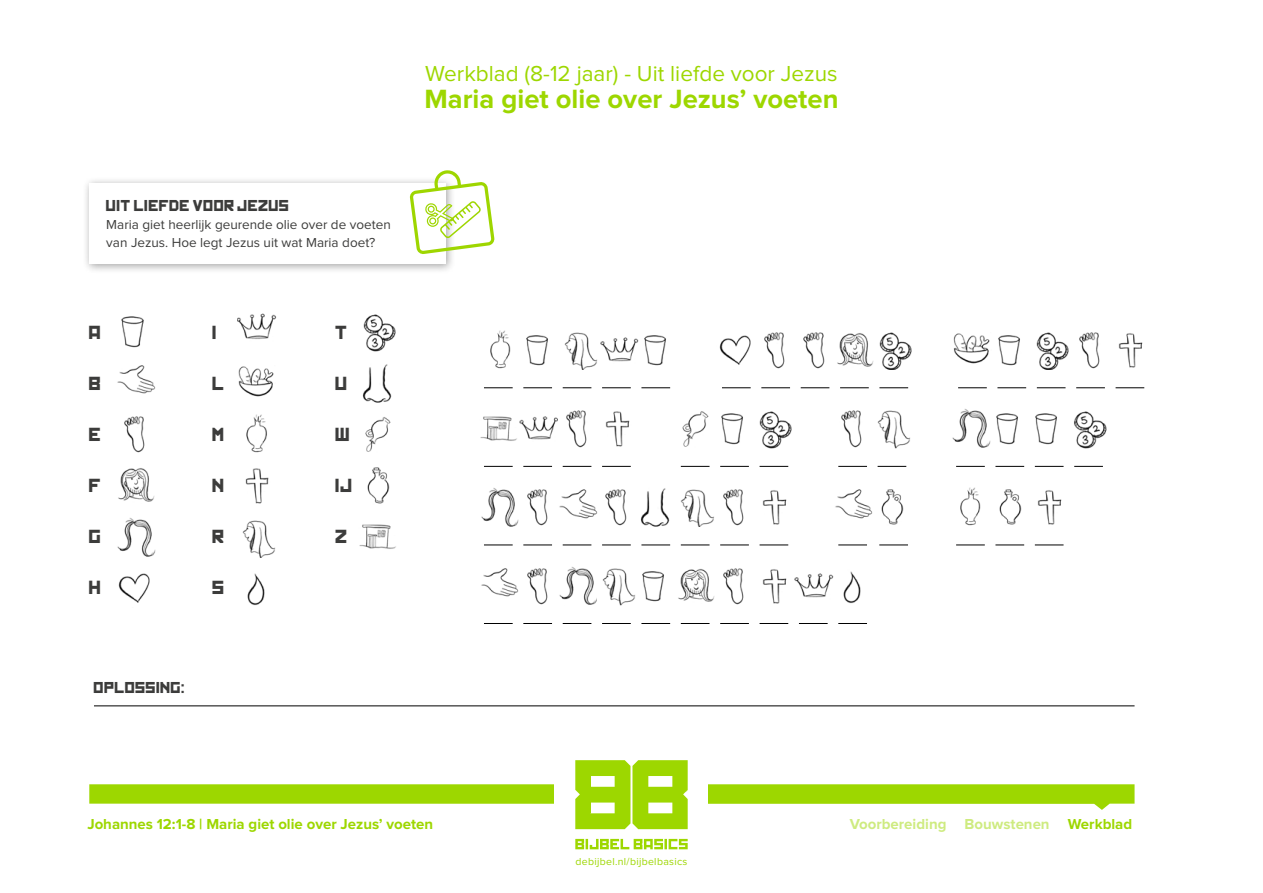
<style>
.page{position:relative;width:1263px;height:893px;background:#fff}
.page>*{position:absolute;margin:0;border:0;box-sizing:border-box;transform-origin:0 0}
.t1{font:700 27.3px "Proxima Nova";color:#9dd700}
.t2{font:22.5px "Proxima Nova";color:#9dd700}
.t3{font:18px "Kremlin";color:#3c3c3b}
.t4{font:700 15px "Proxima Nova";color:#9dd700}
.t5{font:700 15px "Proxima Nova";color:#ceeb80}
.t6{font:15px "Kremlin";color:#3c3c3b}
.t7{font:13.5px/18px "Proxima Nova";color:#3c3c3b}
.t8{font:10.5px "Proxima Nova";letter-spacing:.03em;color:#9dd700}
.s1{color:#9dd700}
</style>
<div class="page">
<svg style="left:575px;top:839px;width:113px;height:10px"></svg>
<svg style="left:89px;top:760px;width:1045px;height:69px"></svg>
<div style="left:82px;top:176px;width:374px;height:98px;background:#000;opacity:.35"></div>
<div style="left:89px;top:183px;width:357px;height:81px;background:#fff"></div>
<svg style="left:410px;top:170px;width:84px;height:84px"></svg>
<hr style="left:94px;top:705px;width:1040px;height:1px;background:#000">
<svg style="left:838px;top:623px;width:29px;height:1px"></svg>
<svg style="left:838px;top:545px;width:29px;height:1px"></svg>
<svg style="left:838px;top:466px;width:29px;height:1px"></svg>
<svg style="left:879px;top:387px;width:29px;height:1px"></svg>
<svg style="left:1115px;top:387px;width:29px;height:1px"></svg>
<svg style="left:799px;top:623px;width:29px;height:1px"></svg>
<svg style="left:879px;top:545px;width:29px;height:1px"></svg>
<svg style="left:877px;top:466px;width:29px;height:1px"></svg>
<svg style="left:840px;top:387px;width:29px;height:1px"></svg>
<svg style="left:1076px;top:387px;width:29px;height:1px"></svg>
<svg style="left:759px;top:623px;width:29px;height:1px"></svg>
<svg style="left:759px;top:545px;width:29px;height:1px"></svg>
<svg style="left:1035px;top:545px;width:28px;height:1px"></svg>
<svg style="left:759px;top:466px;width:29px;height:1px"></svg>
<svg style="left:801px;top:387px;width:28px;height:1px"></svg>
<svg style="left:1037px;top:387px;width:28px;height:1px"></svg>
<svg style="left:720px;top:623px;width:29px;height:1px"></svg>
<svg style="left:720px;top:545px;width:29px;height:1px"></svg>
<svg style="left:995px;top:545px;width:29px;height:1px"></svg>
<svg style="left:720px;top:466px;width:29px;height:1px"></svg>
<svg style="left:761px;top:387px;width:29px;height:1px"></svg>
<svg style="left:997px;top:387px;width:29px;height:1px"></svg>
<svg style="left:681px;top:623px;width:28px;height:1px"></svg>
<svg style="left:681px;top:545px;width:28px;height:1px"></svg>
<svg style="left:956px;top:545px;width:29px;height:1px"></svg>
<svg style="left:681px;top:466px;width:28px;height:1px"></svg>
<svg style="left:722px;top:387px;width:29px;height:1px"></svg>
<svg style="left:958px;top:387px;width:29px;height:1px"></svg>
<svg style="left:641px;top:623px;width:29px;height:1px"></svg>
<svg style="left:641px;top:545px;width:29px;height:1px"></svg>
<svg style="left:641px;top:387px;width:29px;height:1px"></svg>
<svg style="left:602px;top:623px;width:29px;height:1px"></svg>
<svg style="left:602px;top:545px;width:29px;height:1px"></svg>
<svg style="left:602px;top:466px;width:29px;height:1px"></svg>
<svg style="left:1074px;top:466px;width:29px;height:1px"></svg>
<svg style="left:602px;top:387px;width:29px;height:1px"></svg>
<svg style="left:563px;top:623px;width:28px;height:1px"></svg>
<svg style="left:563px;top:545px;width:28px;height:1px"></svg>
<svg style="left:563px;top:466px;width:28px;height:1px"></svg>
<svg style="left:1035px;top:466px;width:28px;height:1px"></svg>
<svg style="left:563px;top:387px;width:28px;height:1px"></svg>
<svg style="left:523px;top:623px;width:29px;height:1px"></svg>
<svg style="left:523px;top:545px;width:29px;height:1px"></svg>
<svg style="left:523px;top:466px;width:29px;height:1px"></svg>
<svg style="left:995px;top:466px;width:29px;height:1px"></svg>
<svg style="left:523px;top:387px;width:29px;height:1px"></svg>
<svg style="left:484px;top:623px;width:29px;height:1px"></svg>
<svg style="left:484px;top:545px;width:29px;height:1px"></svg>
<svg style="left:484px;top:466px;width:29px;height:1px"></svg>
<svg style="left:956px;top:466px;width:29px;height:1px"></svg>
<svg style="left:484px;top:387px;width:29px;height:1px"></svg>
<img style="left:121px;top:316px;width:23px;height:32px">
<img style="left:642px;top:568px;width:73px;height:34px">
<img style="left:990px;top:411px;width:117px;height:37px">
<img style="left:682px;top:411px;width:110px;height:37px">
<img style="left:998px;top:332px;width:71px;height:38px">
<img style="left:638px;top:335px;width:28px;height:31px">
<img style="left:526px;top:335px;width:22px;height:31px">
<img style="left:237px;top:313px;width:39px;height:26px">
<img style="left:795px;top:573px;width:38px;height:25px">
<img style="left:520px;top:416px;width:38px;height:24px">
<img style="left:600px;top:337px;width:38px;height:25px">
<img style="left:363px;top:314px;width:33px;height:37px">
<img style="left:879px;top:332px;width:33px;height:38px">
<img style="left:117px;top:365px;width:38px;height:29px">
<img style="left:481px;top:568px;width:38px;height:29px">
<img style="left:835px;top:489px;width:37px;height:30px">
<img style="left:559px;top:489px;width:38px;height:30px">
<img style="left:238px;top:366px;width:36px;height:31px">
<img style="left:953px;top:333px;width:37px;height:31px">
<img style="left:362px;top:364px;width:30px;height:38px">
<img style="left:640px;top:488px;width:74px;height:39px">
<img style="left:124px;top:416px;width:21px;height:37px">
<img style="left:723px;top:568px;width:21px;height:37px">
<img style="left:527px;top:568px;width:21px;height:37px">
<img style="left:723px;top:489px;width:21px;height:37px">
<img style="left:605px;top:489px;width:22px;height:37px">
<img style="left:527px;top:489px;width:21px;height:37px">
<img style="left:841px;top:410px;width:21px;height:38px">
<img style="left:566px;top:410px;width:21px;height:38px">
<img style="left:1079px;top:332px;width:21px;height:37px">
<img style="left:803px;top:332px;width:22px;height:37px">
<img style="left:764px;top:332px;width:21px;height:37px">
<img style="left:246px;top:415px;width:21px;height:38px">
<img style="left:960px;top:487px;width:21px;height:39px">
<img style="left:490px;top:330px;width:21px;height:39px">
<img style="left:365px;top:417px;width:26px;height:35px">
<img style="left:118px;top:468px;width:37px;height:34px">
<img style="left:837px;top:333px;width:37px;height:34px">
<img style="left:245px;top:468px;width:24px;height:36px">
<img style="left:762px;top:569px;width:25px;height:35px">
<img style="left:1037px;top:490px;width:25px;height:35px">
<img style="left:762px;top:490px;width:25px;height:35px">
<img style="left:605px;top:411px;width:25px;height:36px">
<img style="left:1118px;top:333px;width:25px;height:35px">
<img style="left:367px;top:467px;width:23px;height:37px">
<img style="left:999px;top:489px;width:23px;height:36px">
<img style="left:881px;top:489px;width:23px;height:36px">
<img style="left:117px;top:518px;width:38px;height:38px">
<img style="left:559px;top:567px;width:77px;height:38px">
<img style="left:481px;top:488px;width:38px;height:39px">
<img style="left:952px;top:409px;width:38px;height:39px">
<img style="left:242px;top:520px;width:34px;height:38px">
<img style="left:877px;top:410px;width:34px;height:38px">
<img style="left:564px;top:332px;width:34px;height:38px">
<img style="left:359px;top:524px;width:37px;height:25px">
<img style="left:480px;top:416px;width:37px;height:25px">
<img style="left:118px;top:573px;width:32px;height:30px">
<img style="left:719px;top:335px;width:32px;height:30px">
<img style="left:247px;top:573px;width:18px;height:33px">
<img style="left:843px;top:571px;width:18px;height:33px">
<p class="t6" style="left:106px;top:200px;width:185px">UIT LIEFDE VOOR JEZUS</p>
<p class="t7" style="left:106px;top:216px;width:286px">Maria giet heerlijk geurende olie over de voeten van Jezus. Hoe legt Jezus uit wat Maria doet?</p>
<h3 class="t3" style="left:89px;top:326px;width:14px">A</h3>
<h3 class="t3" style="left:89px;top:377px;width:14px">B</h3>
<h3 class="t3" style="left:89px;top:428px;width:14px">E</h3>
<h3 class="t3" style="left:89px;top:479px;width:14px">F</h3>
<h3 class="t3" style="left:89px;top:530px;width:14px">G</h3>
<h3 class="t3" style="left:89px;top:581px;width:14px">H</h3>
<h3 class="t3" style="left:212px;top:326px;width:7px">I</h3>
<h3 class="t3" style="left:212px;top:377px;width:14px">L</h3>
<h3 class="t3" style="left:212px;top:428px;width:14px">M</h3>
<h3 class="t3" style="left:212px;top:479px;width:14px">N</h3>
<h3 class="t3" style="left:212px;top:530px;width:14px">R</h3>
<h3 class="t3" style="left:212px;top:581px;width:14px">S</h3>
<p class="t6" style="left:94px;top:682px;width:93px">OPLOSSING:</p>
<h3 class="t3" style="left:335px;top:326px;width:14px">T</h3>
<h3 class="t3" style="left:335px;top:377px;width:14px">U</h3>
<h3 class="t3" style="left:335px;top:428px;width:17px">W</h3>
<h3 class="t3" style="left:335px;top:479px;width:19px">IJ</h3>
<h3 class="t3" style="left:335px;top:530px;width:14px">Z</h3>
<h2 class="t2" style="left:425px;top:63px;width:414px">Werkblad (8-12 jaar) - Uit liefde voor Jezus</h2>
<h1 class="t1" style="left:424px;top:87px;width:415px">Maria giet olie over Jezus’ voeten</h1>
<p class="t4" style="left:87px;top:817px;width:347px">Johannes 12:1-8 | Maria giet olie over Jezus’ voeten</p>
<p class="t8" style="left:575px;top:856px;width:113px">debijbel.nl/bijbelbasics</p>
<p class="t5" style="left:850px;top:817px;width:284px">Voorbereiding Bouwstenen <span class="s1">Werkblad</span></p>
</div>
